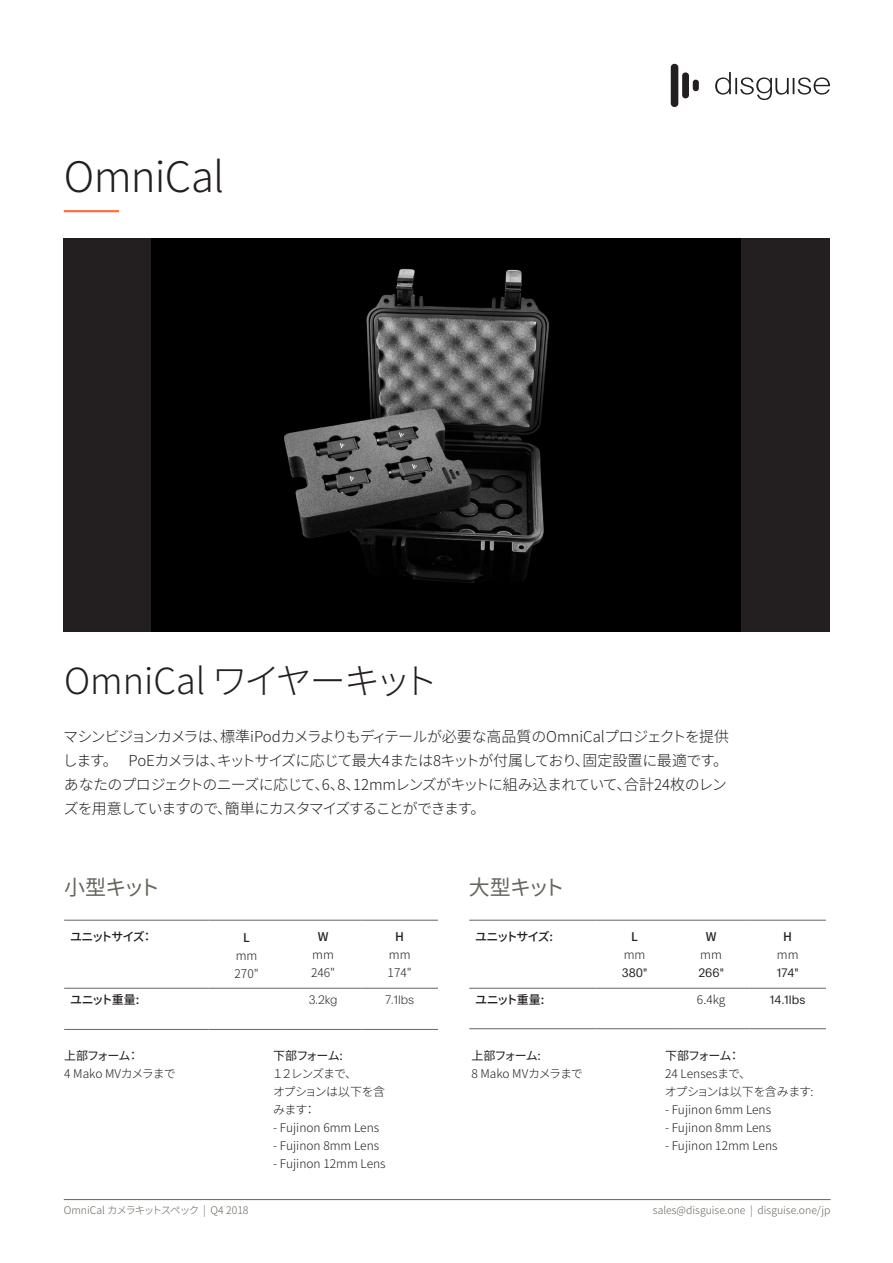
<style>
.page{position:relative;width:893px;height:1263px;background:#fff}
.page>*{position:absolute;margin:0;border:0;box-sizing:border-box;transform-origin:0 0}
.PLAIN_LIGHT_21_25{font:300 42px "Noto Sans CJ Kjp";letter-spacing:-.02em;color:#231f20}
.t1{font:300 36px "Noto Sans CJ Kjp";letter-spacing:-.02em;color:#231f20}
.t2{font:21px "Noto Sans CJ Kjp";letter-spacing:-.085em;color:#65665c}
.t3{font:300 15px/24px "Noto Sans CJ Kjp";letter-spacing:-.055em;color:#231f20}
.t4{font:300 15px/24px "Noto Sans CJ Kjp";letter-spacing:-.08em;color:#231f20}
.t5{font:300 15px "Noto Sans CJ Kjp";letter-spacing:-.02em;color:#231f20}
.t6{font:300 15px "Noto Sans CJ Kjp";letter-spacing:-.085em;color:#231f20}
.t7{font:300 12px "Noto Sans CJ Kjp";color:#231f20}
.t8{font:12px "Noto Sans CJ Kjp";letter-spacing:-.075em;color:#231f20}
.t9{font:300 12px/18px "Noto Sans CJ Kjp";letter-spacing:-.02em;color:#231f20}
.t10{font:300 12px "Noto Sans CJ Kjp";letter-spacing:-.025em;color:#231f20}
.t11{font:500 12px "Noto Sans CJ Kjp";letter-spacing:-.105em;color:#231f20}
.t12{font:300 12px "Plain";color:#231f20}
.t13{font:500 12px "Noto Sans CJ Kjp";letter-spacing:-.125em;color:#231f20}
.t14{font:200 12px "Plain";color:#231f20}
.t15{font:300 12px/18px "Noto Sans CJ Kjp";letter-spacing:-.055em;color:#231f20}
.PLAIN_LIGHT_21_25-2{font:300 10.5px "Noto Sans CJ Kjp";color:#65665c}
</style>
<div class="page">
<div style="left:64px;top:238px;width:766px;height:393px;background:#231f20"></div>
<img style="left:151px;top:238px;width:589px;height:393px">
<hr style="left:64px;top:920px;width:144px;height:1px;background:#65665c">
<hr style="left:208px;top:920px;width:77px;height:1px;background:#65665c">
<hr style="left:285px;top:920px;width:76px;height:1px;background:#65665c">
<hr style="left:361px;top:920px;width:77px;height:1px;background:#65665c">
<hr style="left:64px;top:988px;width:144px;height:1px;background:#65665c">
<hr style="left:208px;top:988px;width:77px;height:1px;background:#65665c">
<hr style="left:285px;top:988px;width:76px;height:1px;background:#65665c">
<hr style="left:361px;top:988px;width:77px;height:1px;background:#65665c">
<hr style="left:64px;top:1029px;width:144px;height:1px;background:#65665c">
<hr style="left:208px;top:1029px;width:77px;height:1px;background:#65665c">
<hr style="left:285px;top:1029px;width:76px;height:1px;background:#65665c">
<hr style="left:361px;top:1029px;width:77px;height:1px;background:#65665c">
<div style="left:671px;top:64px;width:7px;height:43px;background:#231f20;border-radius:4px"></div>
<div style="left:682px;top:72px;width:7px;height:26px;background:#231f20;border-radius:3px"></div>
<div style="left:693px;top:80px;width:6px;height:11px;background:#231f20;border-radius:3px"></div>
<svg style="left:715px;top:72px;width:115px;height:28px"></svg>
<hr style="left:64px;top:210px;width:55px;height:2px;background:#ff7145">
<hr style="left:64px;top:1199px;width:766px;height:1px;background:#65665c">
<hr style="left:469px;top:920px;width:127px;height:1px;background:#65665c">
<hr style="left:596px;top:920px;width:77px;height:1px;background:#65665c">
<hr style="left:673px;top:920px;width:76px;height:1px;background:#65665c">
<hr style="left:749px;top:920px;width:77px;height:1px;background:#65665c">
<hr style="left:469px;top:988px;width:127px;height:1px;background:#65665c">
<hr style="left:596px;top:988px;width:77px;height:1px;background:#65665c">
<hr style="left:673px;top:988px;width:76px;height:1px;background:#65665c">
<hr style="left:749px;top:988px;width:77px;height:1px;background:#65665c">
<hr style="left:469px;top:1028px;width:127px;height:1px;background:#65665c">
<hr style="left:596px;top:1028px;width:77px;height:1px;background:#65665c">
<hr style="left:673px;top:1028px;width:76px;height:1px;background:#65665c">
<hr style="left:749px;top:1028px;width:77px;height:1px;background:#65665c">
<p class="PLAIN_LIGHT_21_25" style="left:64px;top:153px;width:162px">OmniCal</p>
<p class="t1" style="left:64px;top:660px;width:375px">OmniCal ワイヤーキット</p>
<p class="t5" style="left:220px;top:728px;width:510px">標準iPodカメラよりもディテールが必要な高品質のOmniCalプロジェクトを提供</p>
<p class="t3" style="left:217px;top:725px;width:513px;text-indent:-153px">マシンビジョンカメラは、<br>キットサイズに応じて最大4または8キットが付属しており固定設置に最適です。</p>
<p class="t6" style="left:63px;top:752px;width:163px">します。　 PoEカメラは、</p>
<p class="t3" style="left:575px;top:749px;width:16px">、</p>
<p class="t4" style="left:64px;top:773px;width:423px">あなたのプロジェクトのニーズに応じて 、8、6、<br>ズを用意していますので簡単にカスタマイズすることができます。</p>
<p class="t3" style="left:353px;top:773px;width:375px">12mmレンズがキットに組み込まれていて合計24枚のレン</p>
<p class="t3" style="left:616px;top:773px;width:16px">、</p>
<p class="t3" style="left:217px;top:797px;width:16px">、</p>
<p class="t2" style="left:64px;top:875px;width:98px">小型キット</p>
<p class="t2" style="left:469px;top:875px;width:98px">大型キット</p>
<p class="t13" style="left:70px;top:930px;width:76px">ユニットサイズ</p>
<p class="t11" style="left:141px;top:930px;width:13px">：</p>
<p class="t11" style="left:70px;top:993px;width:71px">ユニット重量:</p>
<p class="t11" style="left:243px;top:931px;width:8px">L</p>
<p class="t7" style="left:236px;top:949px;width:23px">mm</p>
<p class="t7" style="left:234px;top:967px;width:26px">270"</p>
<p class="t11" style="left:318px;top:930px;width:12px">W</p>
<p class="t7" style="left:312px;top:948px;width:23px">mm</p>
<p class="t7" style="left:311px;top:966px;width:26px">246"</p>
<p class="t14" style="left:309px;top:991px;width:30px">3.2kg</p>
<p class="t11" style="left:395px;top:930px;width:10px">H</p>
<p class="t7" style="left:389px;top:948px;width:23px">mm</p>
<p class="t7" style="left:388px;top:966px;width:26px">174"</p>
<p class="t14" style="left:385px;top:991px;width:31px">7.1lbs</p>
<p class="t13" style="left:475px;top:930px;width:79px">ユニットサイズ:</p>
<p class="t11" style="left:475px;top:993px;width:71px">ユニット重量:</p>
<p class="t11" style="left:631px;top:930px;width:8px">L</p>
<p class="t7" style="left:624px;top:948px;width:23px">mm</p>
<p class="t12" style="left:622px;top:964px;width:27px">380"</p>
<p class="t11" style="left:706px;top:930px;width:12px">W</p>
<p class="t7" style="left:700px;top:948px;width:23px">mm</p>
<p class="t12" style="left:698px;top:964px;width:27px">266"</p>
<p class="t7" style="left:697px;top:992px;width:30px">6.4kg</p>
<p class="t11" style="left:783px;top:930px;width:10px">H</p>
<p class="t7" style="left:777px;top:948px;width:23px">mm</p>
<p class="t12" style="left:777px;top:964px;width:23px">174"</p>
<p class="t12" style="left:770px;top:991px;width:37px">14.1lbs</p>
<p class="t8" style="left:64px;top:1049px;width:68px">上部フォーム</p>
<p class="t10" style="left:64px;top:1067px;width:113px">4 Mako MVカメラまで</p>
<p class="t8" style="left:127px;top:1049px;width:13px">：</p>
<p class="t8" style="left:273px;top:1049px;width:71px">下部フォーム:</p>
<p class="t7" style="left:291px;top:1067px;width:68px">レンズまで、</p>
<p class="t7" style="left:272px;top:1067px;width:23px">１２</p>
<p class="t15" style="left:304px;top:1083px;width:83px;text-indent:-31px">オプションは以下を含：</p>
<p class="t7" style="left:273px;top:1103px;width:36px">みます</p>
<p class="t7" style="left:273px;top:1121px;width:108px">- Fujinon 6mm Lens</p>
<p class="t7" style="left:273px;top:1139px;width:108px">- Fujinon 8mm Lens</p>
<p class="t7" style="left:273px;top:1157px;width:114px">- Fujinon 12mm Lens</p>
<p class="t8" style="left:471px;top:1049px;width:71px">上部フォーム:</p>
<p class="t10" style="left:471px;top:1067px;width:113px">8 Mako MVカメラまで</p>
<p class="t8" style="left:665px;top:1049px;width:68px">下部フォーム</p>
<p class="t9" style="left:665px;top:1065px;width:150px">24 Lensesまで、<br>オプションは以下を含みます:</p>
<p class="t7" style="left:665px;top:1103px;width:108px">- Fujinon 6mm Lens</p>
<p class="t7" style="left:665px;top:1121px;width:108px">- Fujinon 8mm Lens</p>
<p class="t7" style="left:665px;top:1139px;width:114px">- Fujinon 12mm Lens</p>
<p class="t8" style="left:728px;top:1049px;width:13px">：</p>
<p class="PLAIN_LIGHT_21_25-2" style="left:64px;top:1204px;width:186px">OmniCal カメラキットスペック | Q4 2018</p>
<p class="PLAIN_LIGHT_21_25-2" style="left:653px;top:1204px;width:179px">sales@disguise.one | disguise.one/jp</p>
</div>
